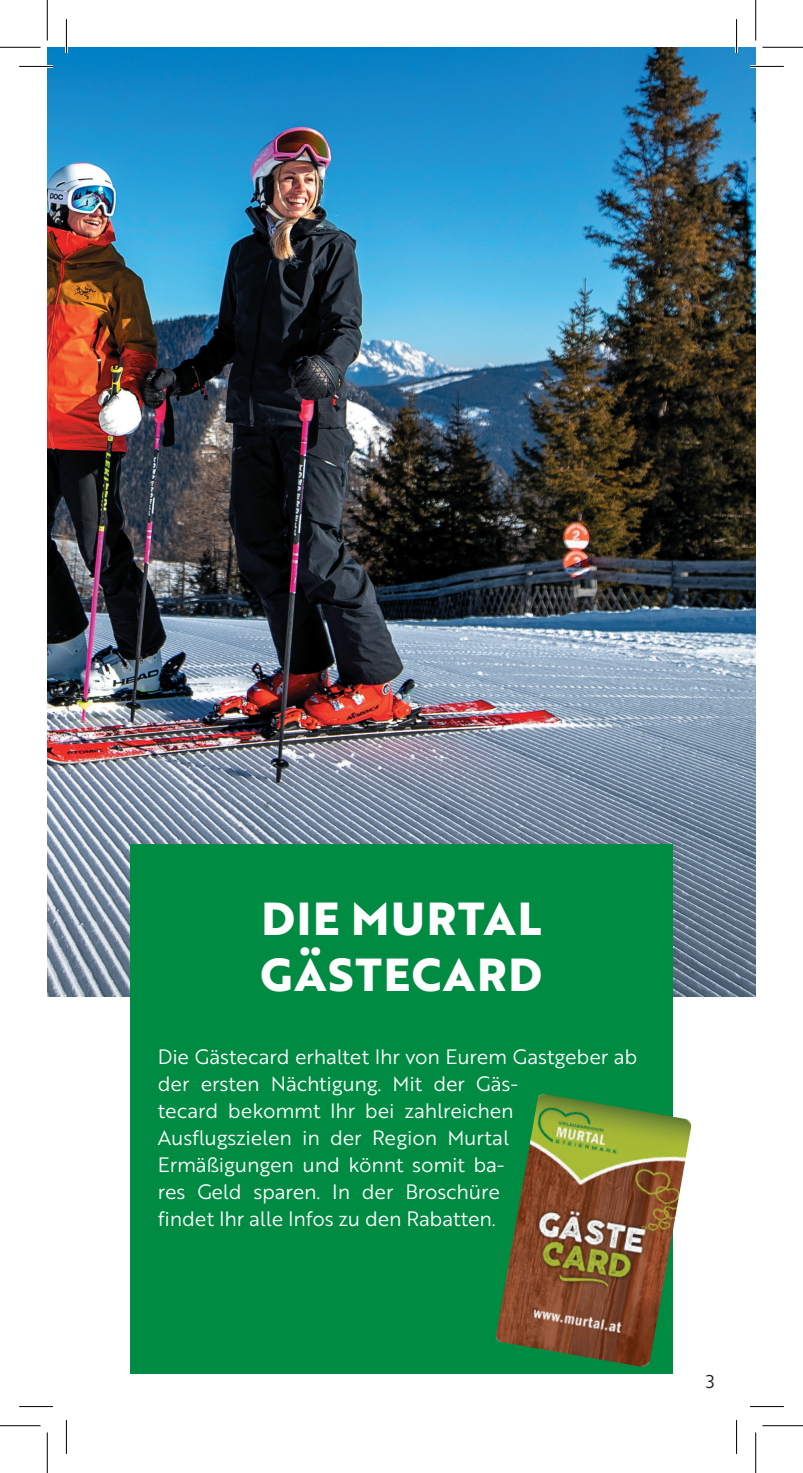
<style>
.page{position:relative;width:803px;height:1473px;background:#fff}
.page>*{position:absolute;margin:0;border:0;box-sizing:border-box;transform-origin:0 0}
.t1{font:700 45px/56.2px "Brother 1816 Extra";letter-spacing:.04em;color:#fff}
.t2{font:20.25px/27px "Brother 1816 Book";letter-spacing:-.01em;color:#fff}
.t3{font:18px "Brother 1816 Book";color:#231f20}
</style>
<div class="page">
<img style="left:47px;top:47px;width:708px;height:948px">
<div style="left:130px;top:844px;width:542px;height:529px;background:#008b43"></div>
<img style="left:495px;top:1092px;width:197px;height:275px">
<hr style="left:19px;top:65px;width:34px;height:3px;background:#fff">
<hr style="left:750px;top:65px;width:33px;height:3px;background:#fff">
<hr style="left:65px;top:19px;width:3px;height:34px;background:#fff">
<hr style="left:735px;top:19px;width:2px;height:34px;background:#fff">
<hr style="left:19px;top:66px;width:34px;height:1px;background:#000">
<hr style="left:750px;top:66px;width:33px;height:1px;background:#000">
<hr style="left:19px;top:1405px;width:34px;height:1px;background:#000">
<hr style="left:750px;top:1405px;width:33px;height:1px;background:#000">
<hr style="left:66px;top:19px;width:1px;height:34px;background:#000">
<hr style="left:66px;top:1419px;width:1px;height:34px;background:#000">
<hr style="left:736px;top:19px;width:1px;height:34px;background:#000">
<hr style="left:736px;top:1419px;width:1px;height:34px;background:#000">
<hr style="left:0;top:47px;width:40px;height:1px;background:#000">
<hr style="left:762px;top:47px;width:40px;height:1px;background:#000">
<hr style="left:0;top:1425px;width:40px;height:1px;background:#000">
<hr style="left:762px;top:1425px;width:40px;height:1px;background:#000">
<hr style="left:47px;top:0;width:1px;height:40px;background:#000">
<hr style="left:47px;top:1432px;width:1px;height:40px;background:#000">
<hr style="left:755px;top:0;width:1px;height:40px;background:#000">
<hr style="left:755px;top:1432px;width:1px;height:40px;background:#000">
<h1 class="t1" style="left:260px;top:888px;width:283px">DIE MURTAL<br>GÄSTECARD</h1>
<p class="t2" style="left:158px;top:1042px;width:481px">Die Gästecard erhaltet Ihr von Eurem Gastgeber ab der ersten Nächtigung. Mit der Gäs-<br>tecard bekommt Ihr bei zahlreichen Ausflugszielen in der Region Murtal Ermäßigungen und könnt somit ba-<br>res Geld sparen. In der Broschüre<br>findet Ihr alle Infos zu den Rabatten.</p>
<p class="t3" style="left:706px;top:1368px;width:10px">3</p>
</div>
